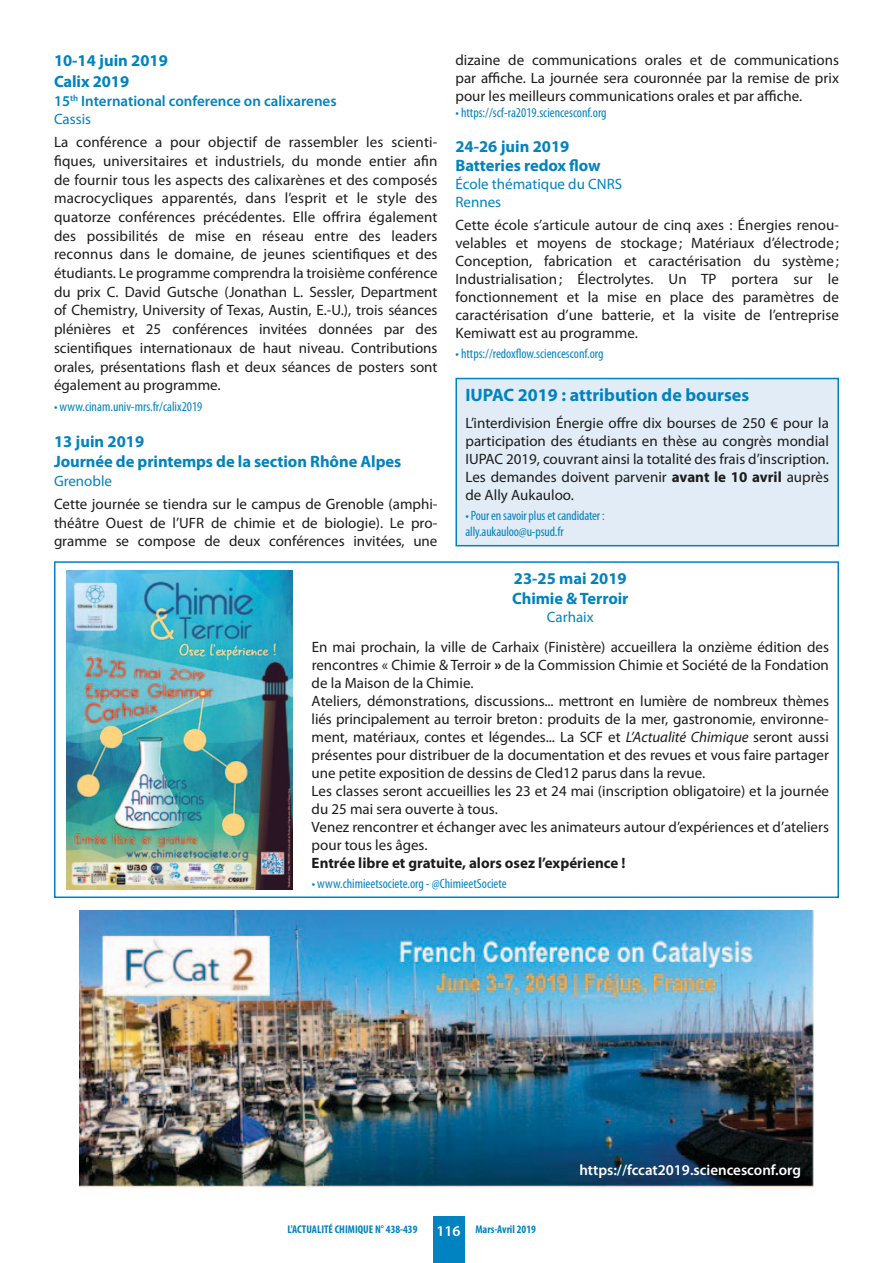
<style>
.page{position:relative;width:893px;height:1263px;background:#fff}
.page>*{position:absolute;margin:0;border:0;box-sizing:border-box;transform-origin:0 0}
.t1{font:700 18px "Myriad Pro";color:#0083c0}
.t2{font:700 16.5px/20.5px "Myriad Pro";letter-spacing:-.005em;color:#0083c0}
.t3{font:15px/18px "Myriad Pro";color:#1c1c1b;text-align:justify}
.t4{font:600 15px/18.8px "Myriad Pro";color:#0083c0}
.t5{font:700 15px "Myriad Pro";color:#1c1c1b}
.t6{font:15px/18px "Myriad Pro";color:#0083c0}
.t7{font:600 15px "Myriad Pro";color:#fff}
.t8{font:condensed 13.5px/16.2px "Myriad Pro";color:#0083c0}
.t9{font:700 condensed 11.25px "Myriad Pro";color:#0083c0}
.s1{font-weight:400}
.s2{font-weight:700}
.s3{font-style:italic}
.s4{font-weight:600;font-stretch:normal;font-size:15px;color:#fff}
</style>
<div class="page">
<div style="left:433px;top:1216px;width:32px;height:47px;background:#0083c0"></div>
<div style="left:54px;top:561px;width:785px;height:337px;border:2px solid #0083c0"></div>
<div style="left:456px;top:378px;width:382px;height:168px;background:#e2ecf6"></div>
<div style="left:455px;top:378px;width:384px;height:168px;border:2px solid #0083c0"></div>
<img style="left:67px;top:570px;width:225px;height:320px">
<img style="left:80px;top:910px;width:733px;height:276px">
<p class="t2" style="left:54px;top:50px;width:115px">10-14 juin 2019<br>Calix 2019</p>
<p class="t4" style="left:54px;top:91px;width:284px">15<sup>th</sup> International conference on calixarenes<br><span class="s1">Cassis</span></p>
<p class="t3" style="left:54px;top:133px;width:385px;line-height:18.8px">La conférence a pour objectif de rassembler les scienti&shy;fiques, universitaires et industriels, du monde entier afin de fournir tous les aspects des calixarènes et des composés macrocycliques apparentés, dans l’esprit et le style des quatorze conférences précédentes. Elle offrira également des possibilités de mise en réseau entre des leaders reconnus dans le domaine, de jeunes scientifiques et des étudiants. Le programme comprendra la troisième conférence du prix C. David Gutsche (Jonathan L. Sessler, Department of Chemistry, University of Texas, Austin, E.-U.), trois séances plénières et 25 conférences invitées données par des scientifiques internationaux de haut niveau. Contributions orales, présentations flash et deux séances de posters sont également au programme.</p>
<p class="t8" style="left:54px;top:399px;width:150px">• www.cinam.univ-mrs.fr/calix2019</p>
<p class="t2" style="left:54px;top:431px;width:349px">13 juin 2019<br>Journée de printemps de la section Rhône Alpes</p>
<p class="t6" style="left:54px;top:472px;width:60px">Grenoble</p>
<p class="t3" style="left:54px;top:494px;width:385px;line-height:18.8px">Cette journée se tiendra sur le campus de Grenoble (amphi&shy;théâtre Ouest de l’UFR de chimie et de biologie). Le pro&shy;gramme se compose de deux conférences invitées, une</p>
<p class="t3" style="left:455px;top:51px;width:385px">dizaine de communications orales et de communications par affiche. La journée sera couronnée par la remise de prix pour les meilleurs communications orales et par affiche.</p>
<p class="t8" style="left:455px;top:105px;width:153px">• https://scf-ra2019.sciencesconf.org</p>
<p class="t2" style="left:455px;top:136px;width:147px;line-height:19.8px">24-26 juin 2019<br>Batteries redox flow</p>
<p class="t6" style="left:455px;top:175px;width:168px">École thématique du CNRS<br>Rennes</p>
<p class="t3" style="left:455px;top:215px;width:385px">Cette école s’articule autour de cinq axes : Énergies renou&shy;velables et moyens de stockage ; Matériaux d’électrode ; Conception, fabrication et caractérisation du système ; Industrialisation; Électrolytes. Un TP portera sur le fonctionnement et la mise en place des paramètres de caractérisation d’une batterie, et la visite de l’entreprise Kemiwatt est au programme.</p>
<p class="t8" style="left:455px;top:345px;width:149px">• https://redoxflow.sciencesconf.org</p>
<p class="t1" style="left:465px;top:383px;width:285px">IUPAC 2019 : attribution de bourses</p>
<p class="t3" style="left:465px;top:413px;width:365px">L’interdivision Énergie offre dix bourses de 250 € pour la participation des étudiants en thèse au congrès mondial IUPAC 2019, couvrant ainsi la totalité des frais d’inscription.<br>Les demandes doivent parvenir <span class="s2">avant le 10 avril</span> auprès de Ally Aukauloo.</p>
<p class="t8" style="left:465px;top:507px;width:141px">• Pour en savoir plus et candidater : ally.aukauloo@u-psud.fr</p>
<p class="t2" style="left:512px;top:568px;width:118px;line-height:19.8px">23-25 mai 2019<br>Chimie &amp; Terroir</p>
<p class="t6" style="left:547px;top:607px;width:48px">Carhaix</p>
<p class="t3" style="left:312px;top:637px;width:519px;text-align:left">En mai prochain, la ville de Carhaix (Finistère) accueillera la onzième édition des rencontres « Chimie &amp; Terroir <span class="s2">»</span> de la Commission Chimie et Société de la Fondation de la Maison de la Chimie.<br>Ateliers, démonstrations, discussions... mettront en lumière de nombreux thèmes liés principalement au terroir breton: produits de la mer, gastronomie, environne&shy;ment, matériaux, contes et légendes... La SCF et <span class="s3">L’Actualité Chimique</span> seront aussi présentes pour distribuer de la documentation et des revues et vous faire partager une petite exposition de dessins de Cled12 parus dans la revue.<br>Les classes seront accueillies les 23 et 24 mai (inscription obligatoire) et la journée du 25 mai sera ouverte à tous.<br>Venez rencontrer et échanger avec les animateurs autour d’expériences et d’ateliers pour tous les âges.</p>
<p class="t5" style="left:312px;top:853px;width:315px">Entrée libre et gratuite, alors osez l’expérience !</p>
<p class="t8" style="left:312px;top:875px;width:197px">• www.chimieetsociete.org - @ChimieetSociete</p>
<p class="t9" style="left:287px;top:1222px;width:132px">L'ACTUALITÉ CHIMIQUE N° 438-439</p>
<p class="t9" style="left:437px;top:1222px;width:101px"><span class="s4">116</span> Mars-Avril 2019</p>
<p class="t7" style="left:579px;top:1161px;width:223px">https://fccat2019.sciencesconf.org</p>
</div>
